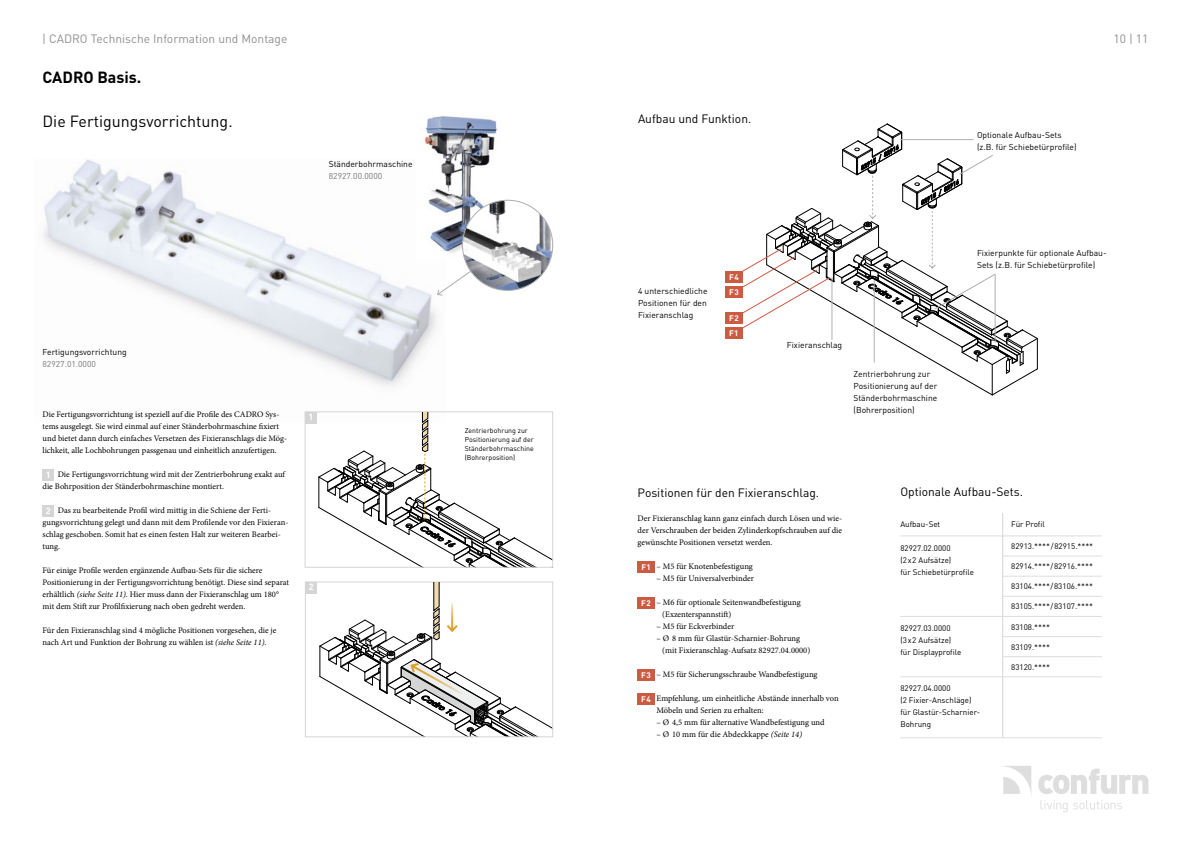
<style>
.page{position:relative;width:1191px;height:842px;background:#fff}
.page>*{position:absolute;margin:0;border:0;box-sizing:border-box;transform-origin:0 0}
.t1{font:16px "DIN Pro";color:#000}
.t2{font:700 16px "DIN Pro";color:#000}
.t3{font:12px "DIN Pro";color:#000}
.t4{font:12px "DIN Pro";color:#8f908f}
.t5{font:700 9px "DIN Pro";color:#fff}
.t6{font:8.5px/12px "Minion Pro";color:#000}
.t7{font:8.5px/12px "DIN Pro";color:#000}
.t8{font:8.5px "DIN Pro";color:#777}
.t9{font:8px/12px "DIN Pro";color:#000}
.t10{font:700 8px "DIN Pro";letter-spacing:.06em;color:#fff}
.t11{font:7px/9px "DIN Pro";color:#000}
.s1{font-family:"DIN Pro";font-weight:700;font-size:9px;color:#fff}
.s2{font-style:italic}
</style>
<div class="page">
<svg style="left:1003px;top:766px;width:28px;height:28px"></svg>
<svg style="left:1038px;top:769px;width:110px;height:25px"></svg>
<svg style="left:1040px;top:800px;width:27px;height:12px"></svg>
<svg style="left:1073px;top:800px;width:49px;height:9px"></svg>
<img style="left:43px;top:159px;width:403px;height:263px">
<svg style="left:437px;top:259px;width:64px;height:37px"></svg>
<hr style="left:1037px;top:338px;width:1px;height:31px;background:#000">
<img style="left:417px;top:116px;width:99px;height:143px">
<img style="left:462px;top:200px;width:91px;height:90px;border-radius:45px">
<svg style="left:318px;top:412px;width:235px;height:155px"></svg>
<svg style="left:739px;top:124px;width:298px;height:271px"></svg>
<div style="left:725px;top:313px;width:17px;height:11px;background:#cc5b44"></div>
<div style="left:725px;top:271px;width:17px;height:11px;background:#cc5b44"></div>
<div style="left:725px;top:328px;width:17px;height:11px;background:#cc5b44"></div>
<div style="left:725px;top:287px;width:17px;height:11px;background:#cc5b44"></div>
<svg style="left:319px;top:582px;width:234px;height:155px"></svg>
<div style="left:305px;top:412px;width:12px;height:11px;background:#d5d5d5"></div>
<div style="left:305px;top:582px;width:12px;height:11px;background:#d5d5d5"></div>
<div style="left:43px;top:469px;width:11px;height:11px;background:#d5d5d5"></div>
<div style="left:43px;top:505px;width:11px;height:11px;background:#d5d5d5"></div>
<div style="left:637px;top:562px;width:17px;height:11px;background:#cc5b44"></div>
<div style="left:637px;top:598px;width:17px;height:11px;background:#cc5b44"></div>
<div style="left:637px;top:670px;width:17px;height:11px;background:#cc5b44"></div>
<div style="left:637px;top:694px;width:17px;height:11px;background:#cc5b44"></div>
<hr style="left:900px;top:536px;width:102px;height:1px;background:#dedede">
<hr style="left:1003px;top:536px;width:99px;height:1px;background:#dedede">
<hr style="left:1003px;top:556px;width:99px;height:1px;background:#dedede">
<hr style="left:1003px;top:576px;width:99px;height:1px;background:#dedede">
<hr style="left:1003px;top:596px;width:99px;height:1px;background:#dedede">
<hr style="left:900px;top:616px;width:102px;height:1px;background:#dedede">
<hr style="left:1003px;top:616px;width:99px;height:1px;background:#dedede">
<hr style="left:1003px;top:636px;width:99px;height:1px;background:#dedede">
<hr style="left:1003px;top:656px;width:99px;height:1px;background:#dedede">
<hr style="left:900px;top:676px;width:102px;height:1px;background:#dedede">
<hr style="left:1003px;top:676px;width:99px;height:1px;background:#dedede">
<hr style="left:900px;top:737px;width:102px;height:1px;background:#dedede">
<hr style="left:1002px;top:737px;width:100px;height:1px;background:#dedede">
<svg style="left:1002px;top:513px;width:1px;height:164px"></svg>
<hr style="left:1002px;top:677px;width:1px;height:60px;background:#d5d5d5">
<h2 class="t4" style="left:42px;top:29px;width:247px">| CADRO Technische Information und Montage</h2>
<h1 class="t2" style="left:43px;top:65px;width:100px">CADRO Basis.</h1>
<h1 class="t1" style="left:43px;top:109px;width:192px">Die Fertigungsvorrichtung.</h1>
<p class="t7" style="left:329px;top:158px;width:85px">Ständerbohrmaschine</p>
<p class="t8" style="left:329px;top:170px;width:55px">82927.00.0000</p>
<p class="t7" style="left:43px;top:345px;width:86px">Fertigungsvorrichtung</p>
<p class="t8" style="left:43px;top:357px;width:55px">82927.01.0000</p>
<p class="t6" style="left:43px;top:409px;width:246px">Die Fertigungsvorrichtung ist speziell auf die Profile des CADRO Sys&shy;tems ausgelegt. Sie wird einmal auf einer Ständerbohrmaschine fixiert und bietet dann durch einfaches Versetzen des Fixieranschlags die Mög&shy;lichkeit, alle Lochbohrungen passgenau und einheitlich anzufertigen.</p>
<p class="t6" style="left:43px;top:469px;width:244px;text-indent:3px"><span class="s1">1</span> Die Fertigungsvorrichtung wird mit der Zentrierbohrung exakt auf die Bohrposition der Ständerbohrmaschine montiert.</p>
<p class="t6" style="left:43px;top:505px;width:247px;text-indent:3px"><span class="s1">2</span> Das zu bearbeitende Profil wird mittig in die Schiene der Ferti&shy;gungsvorrichtung gelegt und dann mit dem Profilende vor den Fixieran&shy;schlag geschoben. Somit hat es einen festen Halt zur weiteren Bearbei&shy;tung.</p>
<p class="t6" style="left:43px;top:565px;width:248px">Für einige Profile werden ergänzende Aufbau-Sets für die sichere Positionierung in der Fertigungsvorrichtung benötigt. Diese sind separat erhältlich <span class="s2">(siehe Seite 11)</span>. Hier muss dann der Fixieranschlag um 180° mit dem Stift zur Profilfixierung nach oben gedreht werden.</p>
<p class="t6" style="left:43px;top:625px;width:235px">Für den Fixieranschlag sind 4 mögliche Positionen vorgesehen, die je nach Art und Funktion der Bohrung zu wählen ist <span class="s2">(siehe Seite 11)</span>.</p>
<p class="t5" style="left:308px;top:410px;width:6px">1</p>
<p class="t5" style="left:309px;top:580px;width:6px">2</p>
<p class="t11" style="left:465px;top:426px;width:71px">Zentrierbohrung zur<br>Positionierung auf der<br>Ständerbohrmaschine (Bohrerposition)</p>
<h2 class="t3" style="left:638px;top:109px;width:115px">Aufbau und Funktion.</h2>
<p class="t7" style="left:977px;top:128px;width:101px">Optionale Aufbau-Sets (z.B. für Schiebetürprofile)</p>
<h2 class="t4" style="left:1113px;top:29px;width:36px">10 | 11</h2>
<p class="t7" style="left:638px;top:284px;width:71px;text-align:justify">4 unterschiedliche Positionen für den Fixieranschlag</p>
<p class="t10" style="left:729px;top:271px;width:11px">F4</p>
<p class="t10" style="left:729px;top:286px;width:11px">F3</p>
<p class="t10" style="left:729px;top:312px;width:11px">F2</p>
<p class="t10" style="left:729px;top:327px;width:11px">F1</p>
<p class="t7" style="left:787px;top:339px;width:57px">Fixieranschlag</p>
<p class="t7" style="left:853px;top:367px;width:85px">Zentrierbohrung zur<br>Positionierung auf der<br>Ständerbohrmaschine (Bohrerposition)</p>
<p class="t7" style="left:977px;top:246px;width:131px">Fixierpunkte für optionale Aufbau-<br>Sets (z.B. für Schiebetürprofile)</p>
<h2 class="t3" style="left:637px;top:484px;width:183px">Positionen für den Fixieranschlag.</h2>
<p class="t6" style="left:637px;top:512px;width:206px;text-align:justify">Der Fixieranschlag kann ganz einfach durch Lösen und wie&shy;der Verschrauben der beiden Zylinderkopfschrauben auf die gewünschte Positionen versetzt werden.</p>
<p class="t6" style="left:641px;top:560px;width:113px"><sub>F1</sub> – M5 für Knotenbefestigung</p>
<p class="t6" style="left:656px;top:572px;width:99px">– M5 für Universalverbinder</p>
<p class="t6" style="left:662px;top:596px;width:140px;text-indent:-21px"><sub>F2</sub> – M6 für optionale Seitenwandbefestigung (Exzenterspannstift)</p>
<p class="t6" style="left:656px;top:620px;width:79px">– M5 für Eckverbinder</p>
<p class="t6" style="left:662px;top:632px;width:149px;text-indent:-6px">– Ø 8 mm für Glastür-Scharnier-Bohrung (mit Fixieranschlag-Aufsatz 82927.04.0000)</p>
<p class="t6" style="left:641px;top:668px;width:178px"><sub>F3</sub> – M5 für Sicherungsschraube Wandbefestigung</p>
<p class="t6" style="left:656px;top:692px;width:184px;text-indent:-15px"><sub>F4</sub> Empfehlung, um einheitliche Abstände innerhalb von<br>Möbeln und Serien zu erhalten:</p>
<p class="t6" style="left:656px;top:716px;width:170px">– Ø 4,5 mm für alternative Wandbefestigung und</p>
<p class="t6" style="left:656px;top:728px;width:147px">– Ø 10 mm für die Abdeckkappe <span class="s2">(Seite 14)</span></p>
<h2 class="t3" style="left:900px;top:483px;width:124px">Optionale Aufbau-Sets.</h2>
<p class="t9" style="left:900px;top:518px;width:41px">Aufbau-Set</p>
<p class="t9" style="left:1011px;top:518px;width:35px">Für Profil</p>
<p class="t9" style="left:900px;top:541px;width:75px">82927.02.0000<br>(2x2 Aufsätze)<br>für Schiebetürprofile</p>
<p class="t9" style="left:1011px;top:540px;width:84px">82913.****/82915.****</p>
<p class="t9" style="left:1011px;top:560px;width:83px">82914.****/82916.****</p>
<p class="t9" style="left:1011px;top:580px;width:83px">83104.****/83106.****</p>
<p class="t9" style="left:1011px;top:600px;width:83px">83105.****/83107.****</p>
<p class="t9" style="left:900px;top:622px;width:62px">82927.03.0000 (3x2 Aufsätze) für Displayprofile</p>
<p class="t9" style="left:1011px;top:620px;width:40px">83108.****</p>
<p class="t9" style="left:1011px;top:640px;width:40px">83109.****</p>
<p class="t9" style="left:1011px;top:660px;width:40px">83120.****</p>
<p class="t9" style="left:900px;top:682px;width:81px">82927.04.0000<br>(2 Fixier-Anschläge) für Glastür-Scharnier-<br>Bohrung</p>
</div>
